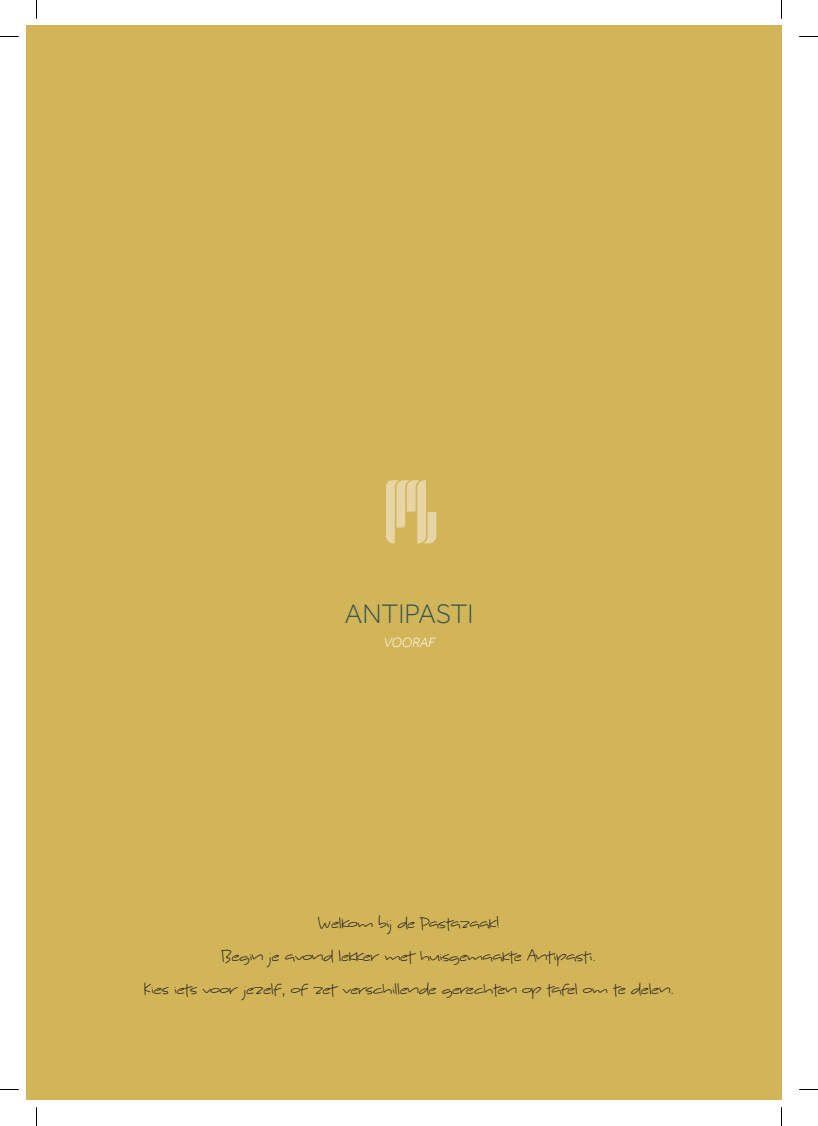
<style>
.page{position:relative;width:818px;height:1126px;background:#fff}
.page>*{position:absolute;margin:0;border:0;box-sizing:border-box;transform-origin:0 0}
.t1{font:300 27.5px "Effra";color:#345653}
.t2{font:15px/33px "Kyne Morgan";color:#231f20;text-align:center}
.t3{font:italic 300 13.75px "Effra";color:#fff}
</style>
<div class="page">
<div style="left:26px;top:26px;width:755px;height:1073px;background:#d2b559"></div>
<svg style="left:386px;top:480px;width:50px;height:63px"></svg>
<svg style="left:0;top:36px;width:19px;height:1px"></svg>
<svg style="left:799px;top:36px;width:18px;height:1px"></svg>
<svg style="left:0;top:1089px;width:19px;height:1px"></svg>
<svg style="left:799px;top:1089px;width:18px;height:1px"></svg>
<svg style="left:36px;top:0;width:1px;height:19px"></svg>
<svg style="left:36px;top:1107px;width:1px;height:18px"></svg>
<h1 class="t1" style="left:345px;top:597px;width:130px">ANTIPASTI</h1>
<p class="t3" style="left:383px;top:633px;width:53px">VOORAF</p>
<p class="t2" style="left:222px;top:906px;width:375px">Welkom bij de Pastazaak!<br>Begin je avond lekker met huisgemaakte Antipasti.</p>
<p class="t2" style="left:144px;top:972px;width:531px">Kies iets voor jezelf, of zet verschillende gerechten op tafel om te delen.</p>
</div>
